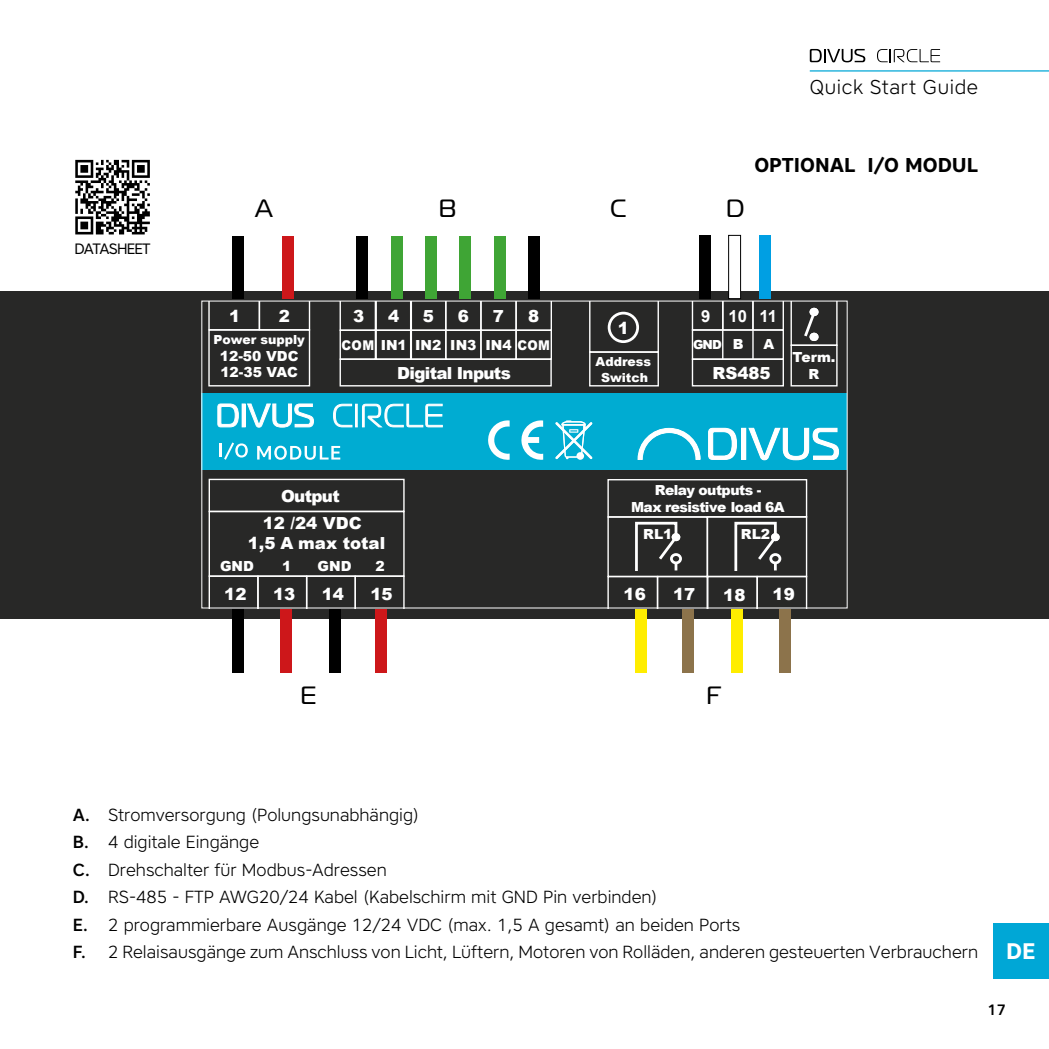
<style>
.page{position:relative;width:1049px;height:1049px;background:#fff}
.page>*{position:absolute;margin:0;border:0;box-sizing:border-box;transform-origin:0 0}
.t1{font:25px "Magistral";color:#000}
.t2{font:700 22.5px "Core Sans A65";color:#fff}
.t3{font:700 20px "Core Sans A65";color:#000}
.t4{font:300 20px "Core Sans A35";letter-spacing:.03em;color:#000}
.t5{font:300 17.5px/27.5px "Core Sans A35";color:#000}
.t6{font:900 16.75px/20px "Arial";color:#fff;text-align:center}
.t7{font:900 16.75px "Arial";letter-spacing:-.04em;color:#fff}
.t8{font:700 16.75px "Arial";color:#fff}
.t9{font:15px "Core Sans A45";letter-spacing:-.05em;color:#000}
.t10{font:500 15px "Core Sans A55";color:#000}
.t11{font:900 14px/16.8px "Arial";letter-spacing:-.04em;color:#fff;text-align:center}
.t12{font:900 14px/16.8px "Arial";color:#fff}
.t13{font:900 12.5px/16.8px "Arial";color:#fff;text-align:center}
.s1{font-size:13.5px}
.s2{font-size:14px}
.s3{font-family:"Core Sans A55";font-weight:500}
</style>
<div class="page">
<div style="left:0;top:291px;width:1049px;height:327px;background:#282827"></div>
<hr style="left:810px;top:70px;width:239px;height:2px;background:#00a7d6">
<svg style="left:810px;top:49px;width:16px;height:13px"></svg>
<svg style="left:842px;top:49px;width:23px;height:13px"></svg>
<svg style="left:877px;top:49px;width:44px;height:13px"></svg>
<svg style="left:930px;top:49px;width:10px;height:13px"></svg>
<div style="left:232px;top:237px;width:12px;height:62px;background:#000"></div>
<div style="left:356px;top:237px;width:12px;height:62px;background:#000"></div>
<div style="left:528px;top:237px;width:12px;height:62px;background:#000"></div>
<div style="left:699px;top:235px;width:12px;height:64px;background:#000"></div>
<div style="left:779px;top:609px;width:12px;height:63px;background:#8c734b"></div>
<div style="left:232px;top:609px;width:12px;height:63px;background:#000"></div>
<div style="left:682px;top:609px;width:12px;height:63px;background:#8c734b"></div>
<div style="left:280px;top:609px;width:12px;height:63px;background:#cd171a"></div>
<div style="left:731px;top:609px;width:12px;height:63px;background:#ffed00"></div>
<div style="left:329px;top:609px;width:12px;height:63px;background:#000"></div>
<div style="left:635px;top:609px;width:12px;height:63px;background:#ffed00"></div>
<div style="left:375px;top:609px;width:12px;height:63px;background:#cd171a"></div>
<div style="left:729px;top:235px;width:11px;height:64px;background:#fff"></div>
<div style="left:728px;top:235px;width:13px;height:64px;border:1px solid #000"></div>
<div style="left:759px;top:235px;width:12px;height:64px;background:#009fe3"></div>
<div style="left:390px;top:237px;width:12px;height:62px;background:#3fa535"></div>
<div style="left:425px;top:237px;width:12px;height:62px;background:#3fa535"></div>
<div style="left:459px;top:237px;width:12px;height:62px;background:#3fa535"></div>
<div style="left:494px;top:237px;width:12px;height:62px;background:#3fa535"></div>
<div style="left:282px;top:237px;width:12px;height:62px;background:#cd171a"></div>
<div style="left:202px;top:393px;width:645px;height:77px;background:#00acd2"></div>
<div style="left:339px;top:358px;width:213px;height:28px;border:1px solid #fff"></div>
<div style="left:589px;top:351px;width:70px;height:35px;border:1px solid #fff"></div>
<div style="left:410px;top:330px;width:36px;height:30px;border:1px solid #fff"></div>
<div style="left:339px;top:330px;width:37px;height:30px;border:1px solid #fff"></div>
<div style="left:375px;top:330px;width:37px;height:30px;border:1px solid #fff"></div>
<div style="left:445px;top:330px;width:37px;height:30px;border:1px solid #fff"></div>
<div style="left:480px;top:330px;width:37px;height:30px;border:1px solid #fff"></div>
<div style="left:692px;top:358px;width:92px;height:28px;border:1px solid #fff"></div>
<div style="left:790px;top:345px;width:47px;height:41px;border:1px solid #fff"></div>
<div style="left:692px;top:329px;width:92px;height:31px;border:1px solid #fff"></div>
<div style="left:208px;top:329px;width:102px;height:57px;border:1px solid #fff"></div>
<svg style="left:208px;top:303px;width:102px;height:27px"></svg>
<svg style="left:607px;top:520px;width:200px;height:86px"></svg>
<div style="left:607px;top:479px;width:200px;height:39px;border:1px solid #fff"></div>
<svg style="left:339px;top:303px;width:213px;height:28px"></svg>
<svg style="left:589px;top:303px;width:70px;height:50px"></svg>
<div style="left:515px;top:330px;width:37px;height:30px;border:1px solid #fff"></div>
<div style="left:209px;top:479px;width:196px;height:33px;border:1px solid #fff"></div>
<div style="left:209px;top:511px;width:196px;height:66px;border:1px solid #fff"></div>
<svg style="left:209px;top:575px;width:196px;height:31px"></svg>
<div style="left:608px;top:312px;width:31px;height:31px;border:3px solid #fff;border-radius:50%"></div>
<svg style="left:555px;top:420px;width:37px;height:40px"></svg>
<svg style="left:488px;top:420px;width:22px;height:40px"></svg>
<svg style="left:521px;top:420px;width:22px;height:40px"></svg>
<svg style="left:217px;top:403px;width:22px;height:25px"></svg>
<div style="left:242px;top:404px;width:3px;height:23px;border:1px solid #fff"></div>
<svg style="left:247px;top:403px;width:67px;height:25px"></svg>
<svg style="left:333px;top:403px;width:20px;height:25px"></svg>
<div style="left:355px;top:404px;width:3px;height:23px;border:1px solid #fff"></div>
<svg style="left:362px;top:403px;width:81px;height:25px"></svg>
<svg style="left:219px;top:442px;width:29px;height:18px"></svg>
<svg style="left:257px;top:446px;width:83px;height:14px"></svg>
<svg style="left:708px;top:428px;width:29px;height:32px"></svg>
<div style="left:741px;top:428px;width:5px;height:31px;background:#fff"></div>
<svg style="left:749px;top:428px;width:90px;height:32px"></svg>
<svg style="left:638px;top:428px;width:62px;height:32px"></svg>
<svg style="left:790px;top:303px;width:47px;height:43px"></svg>
<svg style="left:692px;top:303px;width:92px;height:56px"></svg>
<hr style="left:752px;top:330px;width:2px;height:29px;background:#fff">
<svg style="left:75px;top:159px;width:75px;height:76px"></svg>
<svg style="left:75px;top:160px;width:75px;height:74px"></svg>
<div style="left:993px;top:923px;width:56px;height:56px;background:#00a7d6"></div>
<p class="t9" style="left:74px;top:239px;width:78px">DATASHEET</p>
<p class="t4" style="left:810px;top:74px;width:170px">Quick Start Guide</p>
<h1 class="t1" style="left:255px;top:194px;width:19px">A</h1>
<h1 class="t1" style="left:439px;top:194px;width:19px">B</h1>
<h1 class="t1" style="left:610px;top:194px;width:18px">C</h1>
<h1 class="t1" style="left:726px;top:194px;width:20px">D</h1>
<p class="t3" style="left:754px;top:152px;width:225px">OPTIONAL I/O MODUL</p>
<p class="t6" style="left:229px;top:305px;width:13px">1</p>
<p class="t6" style="left:279px;top:305px;width:13px">2</p>
<p class="t6" style="left:353px;top:305px;width:13px">3</p>
<p class="t6" style="left:388px;top:305px;width:13px">4</p>
<p class="t6" style="left:423px;top:305px;width:13px">5</p>
<p class="t6" style="left:458px;top:305px;width:13px">6</p>
<p class="t6" style="left:493px;top:305px;width:13px">7</p>
<p class="t12" style="left:341px;top:336px;width:210px"><span class="s1">COM</span> IN1 IN2 IN3 IN4 <span class="s1">COM</span></p>
<p class="t6" style="left:528px;top:305px;width:13px">8</p>
<p class="t8" style="left:701px;top:304px;width:77px">9 10 11</p>
<p class="t6" style="left:618px;top:318px;width:13px">1</p>
<p class="t13" style="left:213px;top:331px;width:93px">Power supply</p>
<p class="t13" style="left:693px;top:336px;width:52px">GND <span class="s2">B</span></p>
<p class="t11" style="left:763px;top:335px;width:12px">A</p>
<p class="t12" style="left:220px;top:347px;width:80px">12-50 VDC<br>12-35 VAC</p>
<p class="t7" style="left:397px;top:360px;width:115px">Digital Inputs</p>
<p class="t13" style="left:596px;top:352px;width:57px">Address<br>Switch</p>
<p class="t6" style="left:712px;top:362px;width:60px">RS485</p>
<p class="t11" style="left:792px;top:348px;width:44px">Term.<br>R</p>
<p class="t6" style="left:281px;top:485px;width:60px">Output</p>
<p class="t6" style="left:248px;top:513px;width:139px">12 /24 VDC<br>1,5 A max total</p>
<p class="t11" style="left:631px;top:481px;width:155px">Relay outputs -<br>Max resistive load 6A</p>
<p class="t11" style="left:643px;top:525px;width:31px">RL1</p>
<p class="t11" style="left:741px;top:525px;width:31px">RL2</p>
<p class="t11" style="left:220px;top:557px;width:35px">GND</p>
<p class="t11" style="left:318px;top:557px;width:35px">GND</p>
<p class="t11" style="left:282px;top:557px;width:11px">1</p>
<p class="t11" style="left:375px;top:557px;width:11px">2</p>
<p class="t6" style="left:370px;top:584px;width:24px">15</p>
<p class="t6" style="left:224px;top:584px;width:24px">12</p>
<p class="t6" style="left:273px;top:584px;width:24px">13</p>
<p class="t6" style="left:322px;top:584px;width:24px">14</p>
<p class="t6" style="left:623px;top:584px;width:24px">16</p>
<p class="t6" style="left:673px;top:584px;width:24px">17</p>
<p class="t6" style="left:723px;top:584px;width:24px">18</p>
<p class="t6" style="left:772px;top:584px;width:24px">19</p>
<h1 class="t1" style="left:301px;top:680px;width:17px">E</h1>
<h1 class="t1" style="left:706px;top:680px;width:16px">F</h1>
<p class="t5" style="left:73px;top:800px;width:907px"><span class="s3">A.</span> Stromversorgung (Polungsunabhängig)<br><span class="s3">B.</span> 4 digitale Eingänge<br><span class="s3">C.</span> Drehschalter für Modbus-Adressen<br><span class="s3">D.</span> RS-485 - FTP AWG20/24 Kabel (Kabelschirm mit GND Pin verbinden)<br><span class="s3">E.</span> 2 programmierbare Ausgänge 12/24 VDC (max. 1,5 A gesamt) an beiden Ports<br><span class="s3">F.</span> 2 Relaisausgänge zum Anschluss von Licht, Lüftern, Motoren von Rolläden, anderen gesteuerten Verbrauchern</p>
<p class="t2" style="left:1006px;top:936px;width:31px">DE</p>
<p class="t10" style="left:987px;top:1000px;width:20px">17</p>
</div>
